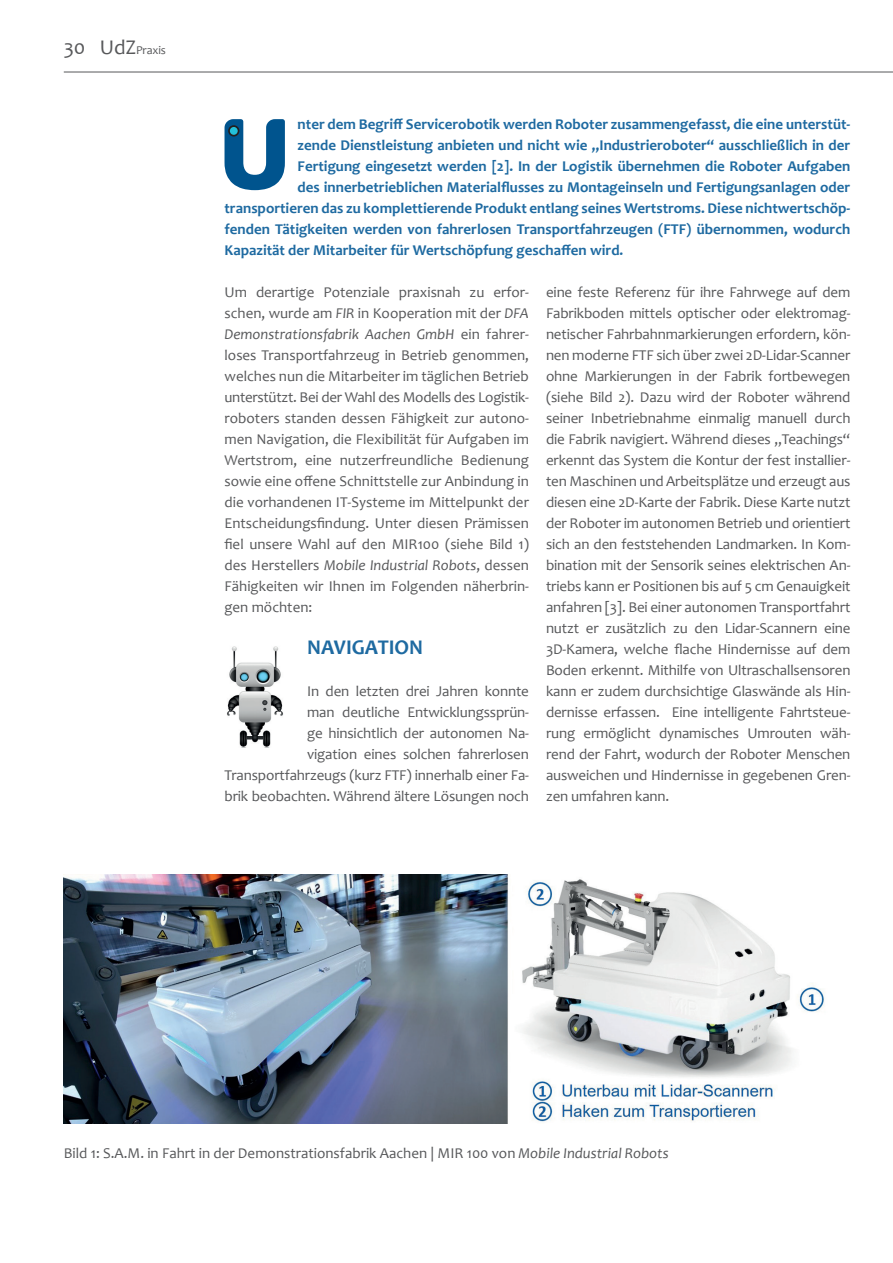
<style>
.page{position:relative;width:893px;height:1263px;background:#fff}
.page>*{position:absolute;margin:0;border:0;box-sizing:border-box;transform-origin:0 0}
.t1{font:700 21px "Candara";color:#1e6aa1}
.t2{font:15px/21px "Candara";letter-spacing:-.01em;color:#57585a;text-align:justify}
.t3{font:700 15px "Candara";color:#1e6aa1}
.t4{font:12px "Candara";letter-spacing:-.01em;color:#57585a}
.s1{font-size:21px}
.s2{font-style:italic}
</style>
<div class="page">
<hr style="left:64px;top:72px;width:829px;height:1px;background:#57585a">
<img style="left:227px;top:646px;width:56px;height:101px">
<img style="left:64px;top:874px;width:760px;height:249px">
<svg style="left:225px;top:119px;width:60px;height:71px"></svg>
<div style="left:229px;top:126px;width:10px;height:10px;background:#23bfd9;border-radius:50%"></div>
<div style="left:228px;top:125px;width:11px;height:12px;border:2px solid #231f20;border-radius:50%"></div>
<p class="t4" style="left:64px;top:42px;width:104px"><span class="s1">30 UdZ</span>Praxis</p>
<p class="t3" style="left:298px;top:115px;width:554px">nter dem Begriff Servicerobotik werden Roboter zusammengefasst, die eine unterstüt-</p>
<p class="t3" style="left:298px;top:136px;width:554px">zende Dienstleistung anbieten und nicht wie „Industrieroboter“ ausschließlich in der</p>
<p class="t3" style="left:298px;top:157px;width:554px">Fertigung eingesetzt werden [2]. In der Logistik übernehmen die Roboter Aufgaben</p>
<p class="t3" style="left:298px;top:178px;width:554px">des innerbetrieblichen Materialflusses zu Montageinseln und Fertigungsanlagen oder</p>
<p class="t3" style="left:225px;top:199px;width:627px">transportieren das zu komplettierende Produkt entlang seines Wertstroms. Diese nichtwertschöp-</p>
<p class="t3" style="left:225px;top:220px;width:627px">fenden Tätigkeiten werden von fahrerlosen Transportfahrzeugen (FTF) übernommen, wodurch</p>
<p class="t3" style="left:225px;top:241px;width:400px">Kapazität der Mitarbeiter für Wertschöpfung geschaffen wird.</p>
<p class="t2" style="left:225px;top:282px;width:306px">Um derartige Potenziale praxisnah zu erfor&shy;schen, wurde am <span class="s2">FIR</span> in Kooperation mit der <span class="s2">DFA Demonstrationsfabrik Aachen GmbH</span> ein fahrer&shy;loses Transportfahrzeug in Betrieb genommen, welches nun die Mitarbeiter im täglichen Betrieb unterstützt. Bei der Wahl des Modells des Logistik&shy;roboters standen dessen Fähigkeit zur autono&shy;men Navigation, die Flexibilität für Aufgaben im Wertstrom, eine nutzerfreundliche Bedienung sowie eine offene Schnittstelle zur Anbindung in die vorhandenen IT-Systeme im Mittelpunkt der Entscheidungsfindung. Unter diesen Prämissen fiel unsere Wahl auf den MIR100 (siehe Bild 1) des Herstellers <span class="s2">Mobile Industrial Robots</span>, dessen Fähigkeiten wir Ihnen im Folgenden näherbrin&shy;gen möchten:</p>
<p class="t1" style="left:307px;top:634px;width:118px">NAVIGATION</p>
<p class="t2" style="left:225px;top:681px;width:306px;text-align:right">In den letzten drei Jahren konnte<br>man deutliche Entwicklungssprün-<br>ge hinsichtlich der autonomen Na-<br>vigation eines solchen fahrerlosen Transportfahrzeugs (kurz FTF) innerhalb einer Fa&shy;brik beobachten. Während ältere Lösungen noch</p>
<p class="t2" style="left:546px;top:282px;width:306px">eine feste Referenz für ihre Fahrwege auf dem Fabrikboden mittels optischer oder elektromag&shy;netischer Fahrbahnmarkierungen erfordern, kön&shy;nen moderne FTF sich über zwei 2D-Lidar-Scanner ohne Markierungen in der Fabrik fortbewegen (siehe Bild 2). Dazu wird der Roboter während seiner Inbetriebnahme einmalig manuell durch die Fabrik navigiert. Während dieses „Teachings“ erkennt das System die Kontur der fest installier&shy;ten Maschinen und Arbeitsplätze und erzeugt aus diesen eine 2D-Karte der Fabrik. Diese Karte nutzt der Roboter im autonomen Betrieb und orientiert sich an den feststehenden Landmarken. In Kom&shy;bination mit der Sensorik seines elektrischen An&shy;triebs kann er Positionen bis auf 5 cm Genauigkeit anfahren [3]. Bei einer autonomen Transportfahrt nutzt er zusätzlich zu den Lidar-Scannern eine 3D-Kamera, welche flache Hindernisse auf dem Boden erkennt. Mithilfe von Ultraschallsensoren kann er zudem durchsichtige Glaswände als Hin&shy;dernisse erfassen. Eine intelligente Fahrtsteue&shy;rung ermöglicht dynamisches Umrouten wäh&shy;rend der Fahrt, wodurch der Roboter Menschen ausweichen und Hindernisse in gegebenen Gren&shy;zen umfahren kann.</p>
<p class="t2" style="left:64px;top:1143px;width:606px">Bild 1: S.A.M. in Fahrt in der Demonstrationsfabrik Aachen | MIR 100 von <span class="s2">Mobile Industrial Robots</span></p>
</div>
